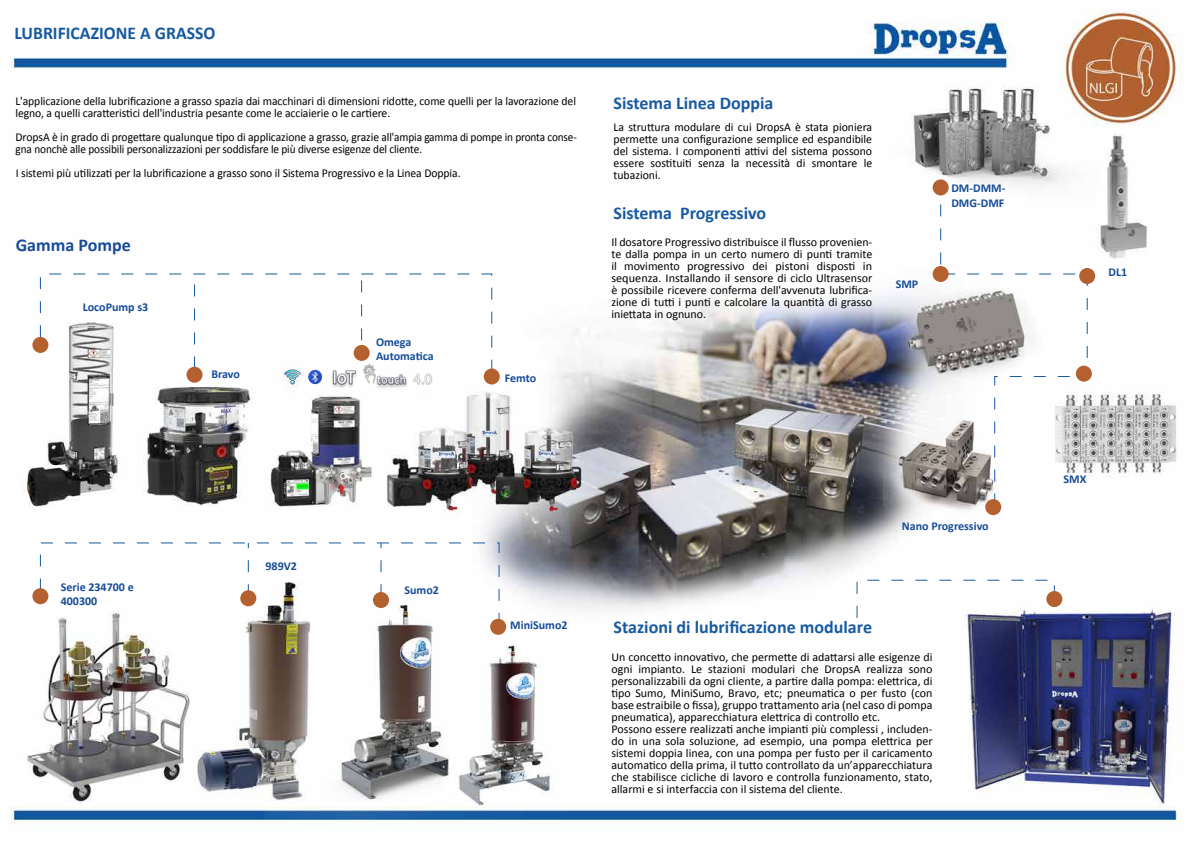
<style>
.page{position:relative;width:1191px;height:842px;background:#fff}
.page>*{position:absolute;margin:0;border:0;box-sizing:border-box;transform-origin:0 0}
.t1{font:700 18px "Calibri";color:#185aa1}
.t2{font:700 18px "Calibri";color:#1759a0}
.t3{font:700 18px "Calibri";color:#164c98}
.t4{font:12px/12px "Calibri";color:#000}
.t5{font:700 12px/14.4px "Calibri";color:#164c98}
</style>
<div class="page">
<img style="left:10px;top:10px;width:1167px;height:820px">
<svg style="left:39px;top:273px;width:454px;height:103px"></svg>
<svg style="left:194px;top:274px;width:1px;height:93px"></svg>
<svg style="left:361px;top:274px;width:1px;height:66px"></svg>
<svg style="left:39px;top:542px;width:461px;height:82px"></svg>
<div style="left:32px;top:337px;width:16px;height:16px;background:#b4612f;border-radius:50%"></div>
<div style="left:186px;top:367px;width:16px;height:16px;background:#b4612f;border-radius:50%"></div>
<div style="left:354px;top:345px;width:16px;height:16px;background:#b4612f;border-radius:50%"></div>
<div style="left:484px;top:368px;width:16px;height:16px;background:#b4612f;border-radius:50%"></div>
<div style="left:32px;top:588px;width:16px;height:16px;background:#b4612f;border-radius:50%"></div>
<div style="left:240px;top:590px;width:16px;height:16px;background:#b4612f;border-radius:50%"></div>
<div style="left:373px;top:592px;width:16px;height:16px;background:#b4612f;border-radius:50%"></div>
<div style="left:490px;top:619px;width:16px;height:16px;background:#b4612f;border-radius:50%"></div>
<svg style="left:939px;top:179px;width:149px;height:329px"></svg>
<div style="left:985px;top:499px;width:16px;height:16px;background:#b4612f;border-radius:50%"></div>
<div style="left:1075px;top:366px;width:16px;height:16px;background:#b4612f;border-radius:50%"></div>
<div style="left:932px;top:266px;width:16px;height:16px;background:#b4612f;border-radius:50%"></div>
<div style="left:1079px;top:268px;width:16px;height:16px;background:#b4612f;border-radius:50%"></div>
<div style="left:932px;top:179px;width:16px;height:16px;background:#b4612f;border-radius:50%"></div>
<svg style="left:856px;top:579px;width:199px;height:40px"></svg>
<div style="left:1046px;top:591px;width:16px;height:16px;background:#b4612f;border-radius:50%"></div>
<img style="left:280px;top:359px;width:159px;height:33px">
<h1 class="t2" style="left:14px;top:21px;width:203px">LUBRIFICAZIONE A GRASSO</h1>
<p class="t4" style="left:15px;top:95px;width:562px">L'applicazione della lubrificazione a grasso spazia dai macchinari di dimensioni ridotte, come quelli per la lavorazione del legno, a quelli caratteristici dell'industria pesante come le acciaierie o le cartiere.</p>
<p class="t4" style="left:16px;top:131px;width:563px">DropsA è in grado di progettare qualunque tipo di applicazione a grasso, grazie all'ampia gamma di pompe in pronta conse&shy;gna nonchè alle possibili personalizzazioni per soddisfare le più diverse esigenze del cliente.</p>
<p class="t4" style="left:16px;top:167px;width:446px">I sistemi più utilizzati per la lubrificazione a grasso sono il Sistema Progressivo e la Linea Doppia.</p>
<h1 class="t3" style="left:16px;top:234px;width:116px">Gamma Pompe</h1>
<p class="t5" style="left:83px;top:299px;width:67px">LocoPump s3</p>
<p class="t5" style="left:211px;top:366px;width:30px">Bravo</p>
<p class="t5" style="left:376px;top:334px;width:59px">Omega<br>Automatica</p>
<p class="t5" style="left:505px;top:370px;width:33px">Femto</p>
<h1 class="t1" style="left:613px;top:92px;width:161px">Sistema Linea Doppia</h1>
<p class="t4" style="left:613px;top:120px;width:260px;text-align:justify">La struttura modulare di cui DropsA è stata pioniera permette una configurazione semplice ed espandibile del sistema. I componenti attivi del sistema possono essere sostituiti senza la necessità di smontare le tubazioni.</p>
<h1 class="t1" style="left:613px;top:202px;width:154px">Sistema Progressivo</h1>
<p class="t4" style="left:611px;top:235px;width:262px;text-align:justify">Il dosatore Progressivo distribuisce il flusso provenien&shy;te dalla pompa in un certo numero di punti tramite il movimento progressivo dei pistoni disposti in sequenza. Installando il sensore di ciclo Ultrasensor è possibile ricevere conferma dell'avvenuta lubrifica&shy;zione di tutti i punti e calcolare la quantità di grasso iniettata in ognuno.</p>
<p class="t5" style="left:895px;top:276px;width:24px">SMP</p>
<p class="t5" style="left:951px;top:180px;width:55px">DM-DMM-<br>DMG-DMF</p>
<p class="t5" style="left:61px;top:579px;width:74px">Serie 234700 e<br>400300</p>
<p class="t5" style="left:265px;top:558px;width:33px">989V2</p>
<p class="t5" style="left:404px;top:582px;width:36px">Sumo2</p>
<p class="t5" style="left:510px;top:617px;width:59px">MiniSumo2</p>
<p class="t5" style="left:902px;top:518px;width:88px">Nano Progressivo</p>
<h1 class="t1" style="left:613px;top:616px;width:260px">Stazioni di lubrificazione modulare</h1>
<p class="t4" style="left:611px;top:650px;width:323px">Un concetto innovativo, che permette di adattarsi alle esigenze di ogni impianto. Le stazioni modulari che DropsA realizza sono personalizzabili da ogni cliente, a partire dalla pompa: elettrica, di tipo Sumo, MiniSumo, Bravo, etc; pneumatica o per fusto (con base estraibile o fissa), gruppo trattamento aria (nel caso di pompa pneumatica), apparecchiatura elettrica di controllo etc.<br>Possono essere realizzati anche impianti più complessi , includen&shy;do in una sola soluzione, ad esempio, una pompa elettrica per sistemi doppia linea, con una pompa per fusto per il caricamento automatico della prima, il tutto controllato da un’apparecchiatura che stabilisce cicliche di lavoro e controlla funzionamento, stato, allarmi e si interfaccia con il sistema del cliente.</p>
<p class="t5" style="left:1108px;top:264px;width:20px">DL1</p>
<p class="t5" style="left:1063px;top:472px;width:24px">SMX</p>
</div>
